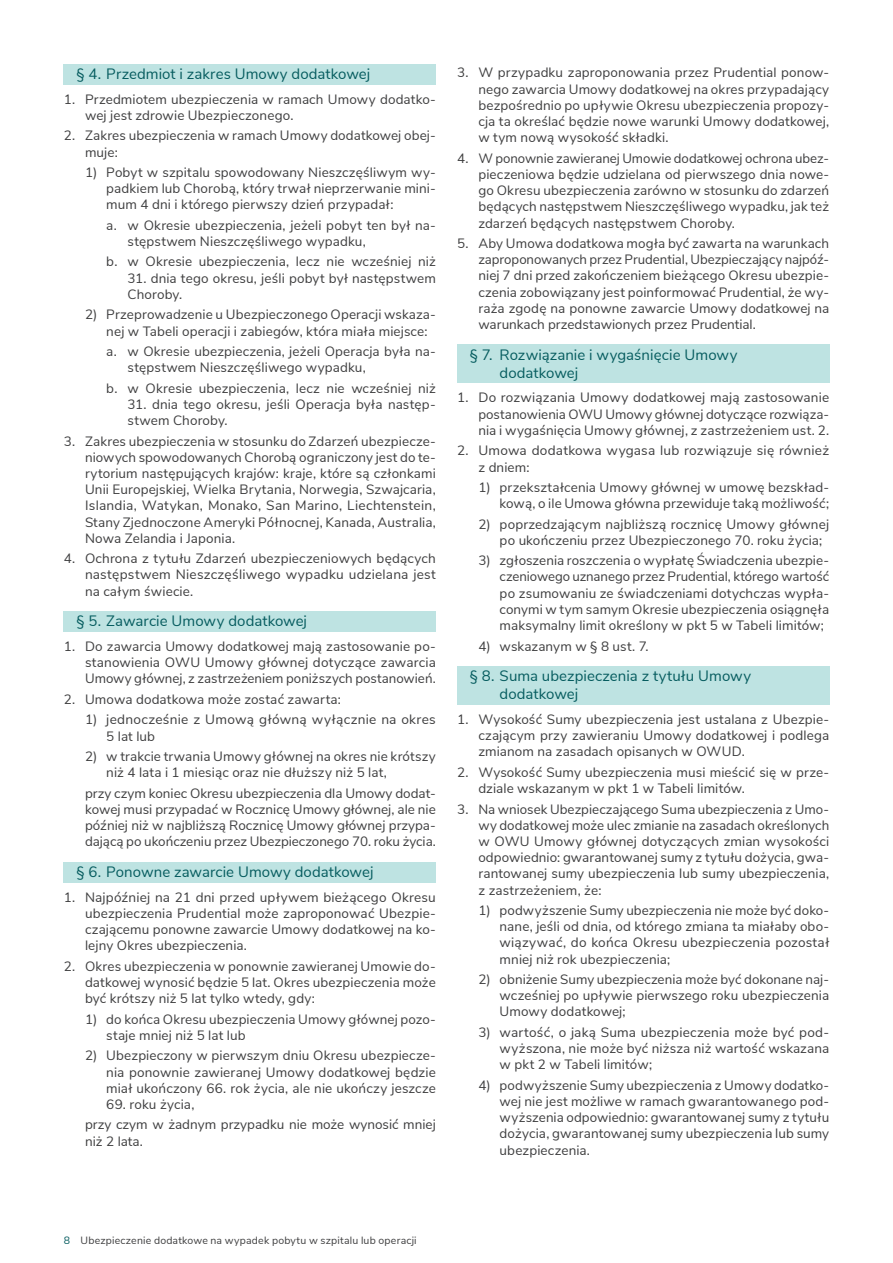
<style>
.page{position:relative;width:893px;height:1263px;background:#fff}
.page>*{position:absolute;margin:0;border:0;box-sizing:border-box;transform-origin:0 0}
.t1{font:15px/18px "Nunito Sans";letter-spacing:.005em;color:#065c5f}
.tekst_9pt{font:13.5px/16.2px "Nunito Sans";letter-spacing:.01em;color:#3e3e3f;text-align:justify}
.t2{font:10.5px "Nunito Sans";letter-spacing:.02em;color:#3e3e3f}
.s1{color:#065c5f}
</style>
<div class="page">
<div style="left:64px;top:64px;width:372px;height:20px;background:#bee3e2"></div>
<div style="left:64px;top:611px;width:372px;height:21px;background:#bee3e2"></div>
<div style="left:64px;top:862px;width:372px;height:20px;background:#bee3e2"></div>
<div style="left:457px;top:345px;width:372px;height:38px;background:#bee3e2"></div>
<div style="left:457px;top:666px;width:372px;height:39px;background:#bee3e2"></div>
<p class="t1" style="left:77px;top:64px;width:295px">§ 4. Przedmiot i zakres Umowy dodatkowej</p>
<p class="tekst_9pt" style="left:85px;top:90px;width:352px;text-indent:-21px">1. Przedmiotem ubezpieczenia w ramach Umowy dodatko&shy;wej jest zdrowie Ubezpieczonego.</p>
<p class="tekst_9pt" style="left:85px;top:127px;width:352px;text-indent:-21px">2. Zakres ubezpieczenia w ramach Umowy dodatkowej obej&shy;muje:</p>
<p class="tekst_9pt" style="left:106px;top:163px;width:331px;text-indent:-21px">1) Pobyt w szpitalu spowodowany Nieszczęśliwym wy&shy;padkiem lub Chorobą, który trwał nieprzerwanie mini&shy;mum 4 dni i którego pierwszy dzień przypadał:</p>
<p class="tekst_9pt" style="left:128px;top:216px;width:310px;text-indent:-21px">a. w Okresie ubezpieczenia, jeżeli pobyt ten był na&shy;stępstwem Nieszczęśliwego wypadku,</p>
<p class="tekst_9pt" style="left:106px;top:253px;width:331px">b. w Okresie ubezpieczenia, lecz nie wcześniej niż</p>
<p class="tekst_9pt" style="left:128px;top:269px;width:310px">31. dnia tego okresu, jeśli pobyt był następstwem<br>Choroby.</p>
<p class="tekst_9pt" style="left:106px;top:306px;width:331px;text-indent:-21px">2) Przeprowadzenie u Ubezpieczonego Operacji wskaza&shy;nej w Tabeli operacji i zabiegów, która miała miejsce:</p>
<p class="tekst_9pt" style="left:128px;top:342px;width:310px;text-indent:-21px">a. w Okresie ubezpieczenia, jeżeli Operacja była na&shy;stępstwem Nieszczęśliwego wypadku,</p>
<p class="tekst_9pt" style="left:106px;top:379px;width:331px">b. w Okresie ubezpieczenia, lecz nie wcześniej niż</p>
<p class="tekst_9pt" style="left:128px;top:395px;width:310px">31. dnia tego okresu, jeśli Operacja była następ&shy;stwem Choroby.</p>
<p class="tekst_9pt" style="left:85px;top:432px;width:352px;text-indent:-21px">3. Zakres ubezpieczenia w stosunku do Zdarzeń ubezpiecze&shy;niowych spowodowanych Chorobą ograniczony jest do te&shy;rytorium następujących krajów: kraje, które są członkami Unii Europejskiej, Wielka Brytania, Norwegia, Szwajcaria, Islandia, Watykan, Monako, San Marino, Liechtenstein, Stany Zjednoczone Ameryki Północnej, Kanada, Australia, Nowa Zelandia i Japonia.</p>
<p class="tekst_9pt" style="left:85px;top:549px;width:352px;text-indent:-21px">4. Ochrona z tytułu Zdarzeń ubezpieczeniowych będących następstwem Nieszczęśliwego wypadku udzielana jest na całym świecie.</p>
<p class="t1" style="left:77px;top:611px;width:232px">§ 5. Zawarcie Umowy dodatkowej</p>
<p class="tekst_9pt" style="left:85px;top:637px;width:352px;text-indent:-21px">1. Do zawarcia Umowy dodatkowej mają zastosowanie po&shy;stanowienia OWU Umowy głównej dotyczące zawarcia Umowy głównej, z zastrzeżeniem poniższych postanowień.</p>
<p class="tekst_9pt" style="left:64px;top:690px;width:279px">2. Umowa dodatkowa może zostać zawarta:</p>
<p class="tekst_9pt" style="left:106px;top:711px;width:331px;text-indent:-21px">1) jednocześnie z Umową główną wyłącznie na okres<br>5 lat lub</p>
<p class="tekst_9pt" style="left:106px;top:747px;width:331px;text-indent:-21px">2) w trakcie trwania Umowy głównej na okres nie krótszy niż 4 lata i 1 miesiąc oraz nie dłuższy niż 5 lat,</p>
<p class="tekst_9pt" style="left:85px;top:784px;width:352px">przy czym koniec Okresu ubezpieczenia dla Umowy dodat&shy;kowej musi przypadać w Rocznicę Umowy głównej, ale nie później niż w najbliższą Rocznicę Umowy głównej przypa&shy;dającą po ukończeniu przez Ubezpieczonego 70. roku życia.</p>
<p class="t1" style="left:77px;top:862px;width:298px">§ 6. Ponowne zawarcie Umowy dodatkowej</p>
<p class="tekst_9pt" style="left:85px;top:888px;width:352px;text-indent:-21px">1. Najpóźniej na 21 dni przed upływem bieżącego Okresu ubezpieczenia Prudential może zaproponować Ubezpie&shy;czającemu ponowne zawarcie Umowy dodatkowej na ko&shy;lejny Okres ubezpieczenia.</p>
<p class="tekst_9pt" style="left:85px;top:957px;width:352px;text-indent:-21px">2. Okres ubezpieczenia w ponownie zawieranej Umowie do&shy;datkowej wynosić będzie 5 lat. Okres ubezpieczenia może być krótszy niż 5 lat tylko wtedy, gdy:</p>
<p class="tekst_9pt" style="left:106px;top:1010px;width:331px;text-indent:-21px">1) do końca Okresu ubezpieczenia Umowy głównej pozo&shy;staje mniej niż 5 lat lub</p>
<p class="tekst_9pt" style="left:106px;top:1047px;width:331px;text-indent:-21px">2) Ubezpieczony w pierwszym dniu Okresu ubezpiecze&shy;nia ponownie zawieranej Umowy dodatkowej będzie miał ukończony 66. rok życia, ale nie ukończy jeszcze</p>
<p class="tekst_9pt" style="left:106px;top:1095px;width:90px">69. roku życia,</p>
<p class="tekst_9pt" style="left:85px;top:1116px;width:352px">przy czym w żadnym przypadku nie może wynosić mniej niż 2 lata.</p>
<p class="tekst_9pt" style="left:478px;top:64px;width:352px;text-indent:-21px">3. W przypadku zaproponowania przez Prudential ponow&shy;nego zawarcia Umowy dodatkowej na okres przypadający bezpośrednio po upływie Okresu ubezpieczenia propozy&shy;cja ta określać będzie nowe warunki Umowy dodatkowej, w tym nową wysokość składki.</p>
<p class="tekst_9pt" style="left:478px;top:149px;width:352px;text-indent:-21px">4. W ponownie zawieranej Umowie dodatkowej ochrona ubez&shy;pieczeniowa będzie udzielana od pierwszego dnia nowe&shy;go Okresu ubezpieczenia zarówno w stosunku do zdarzeń będących następstwem Nieszczęśliwego wypadku, jak też zdarzeń będących następstwem Choroby.</p>
<p class="tekst_9pt" style="left:478px;top:234px;width:352px;text-indent:-21px">5. Aby Umowa dodatkowa mogła być zawarta na warunkach zaproponowanych przez Prudential, Ubezpieczający najpóź&shy;niej 7 dni przed zakończeniem bieżącego Okresu ubezpie&shy;czenia zobowiązany jest poinformować Prudential, że wy&shy;raża zgodę na ponowne zawarcie Umowy dodatkowej na warunkach przedstawionych przez Prudential.</p>
<p class="t1" style="left:500px;top:345px;width:239px;text-indent:-30px">§ 7. Rozwiązanie i wygaśnięcie Umowy dodatkowej</p>
<p class="tekst_9pt" style="left:478px;top:389px;width:352px;text-indent:-21px">1. Do rozwiązania Umowy dodatkowej mają zastosowanie postanowienia OWU Umowy głównej dotyczące rozwiąza&shy;nia i wygaśnięcia Umowy głównej, z zastrzeżeniem ust. 2.</p>
<p class="tekst_9pt" style="left:478px;top:442px;width:352px;text-indent:-21px">2. Umowa dodatkowa wygasa lub rozwiązuje się również z dniem:</p>
<p class="tekst_9pt" style="left:478px;top:478px;width:352px;text-align:right">1) przekształcenia Umowy głównej w umowę bezskład&shy;kową, o ile Umowa główna przewiduje taką możliwość;</p>
<p class="tekst_9pt" style="left:500px;top:515px;width:331px;text-indent:-21px">2) poprzedzającym najbliższą rocznicę Umowy głównej po ukończeniu przez Ubezpieczonego 70. roku życia;</p>
<p class="tekst_9pt" style="left:500px;top:552px;width:331px;text-indent:-21px">3) zgłoszenia roszczenia o wypłatę Świadczenia ubezpie&shy;czeniowego uznanego przez Prudential, którego wartość po zsumowaniu ze świadczeniami dotychczas wypła&shy;conymi w tym samym Okresie ubezpieczenia osiągnęła maksymalny limit określony w pkt 5 w Tabeli limitów;</p>
<p class="tekst_9pt" style="left:478px;top:637px;width:172px">4) wskazanym w § 8 ust. 7.</p>
<p class="t1" style="left:500px;top:666px;width:253px;text-indent:-30px">§ 8. Suma ubezpieczenia z tytułu Umowy dodatkowej</p>
<p class="tekst_9pt" style="left:478px;top:710px;width:352px;text-indent:-21px">1. Wysokość Sumy ubezpieczenia jest ustalana z Ubezpie&shy;czającym przy zawieraniu Umowy dodatkowej i podlega zmianom na zasadach opisanych w OWUD.</p>
<p class="tekst_9pt" style="left:478px;top:763px;width:352px;text-indent:-21px">2. Wysokość Sumy ubezpieczenia musi mieścić się w prze&shy;dziale wskazanym w pkt 1 w Tabeli limitów.</p>
<p class="tekst_9pt" style="left:478px;top:800px;width:352px;text-indent:-21px">3. Na wniosek Ubezpieczającego Suma ubezpieczenia z Umo&shy;wy dodatkowej może ulec zmianie na zasadach określonych w OWU Umowy głównej dotyczących zmian wysokości odpowiednio: gwarantowanej sumy z tytułu dożycia, gwa&shy;rantowanej sumy ubezpieczenia lub sumy ubezpieczenia, z zastrzeżeniem, że:</p>
<p class="tekst_9pt" style="left:500px;top:901px;width:331px;text-indent:-21px">1) podwyższenie Sumy ubezpieczenia nie może być doko&shy;nane, jeśli od dnia, od którego zmiana ta miałaby obo&shy;wiązywać, do końca Okresu ubezpieczenia pozostał mniej niż rok ubezpieczenia;</p>
<p class="tekst_9pt" style="left:500px;top:970px;width:331px;text-indent:-21px">2) obniżenie Sumy ubezpieczenia może być dokonane naj&shy;wcześniej po upływie pierwszego roku ubezpieczenia Umowy dodatkowej;</p>
<p class="tekst_9pt" style="left:500px;top:1023px;width:331px;text-indent:-21px">3) wartość, o jaką Suma ubezpieczenia może być pod&shy;wyższona, nie może być niższa niż wartość wskazana w pkt 2 w Tabeli limitów;</p>
<p class="tekst_9pt" style="left:500px;top:1076px;width:331px;text-indent:-21px">4) podwyższenie Sumy ubezpieczenia z Umowy dodatko&shy;wej nie jest możliwe w ramach gwarantowanego pod&shy;wyższenia odpowiednio: gwarantowanej sumy z tytułu dożycia, gwarantowanej sumy ubezpieczenia lub sumy ubezpieczenia.</p>
<p class="t2" style="left:64px;top:1232px;width:354px"><span class="s1">8</span> Ubezpieczenie dodatkowe na wypadek pobytu w szpitalu lub operacji</p>
</div>
